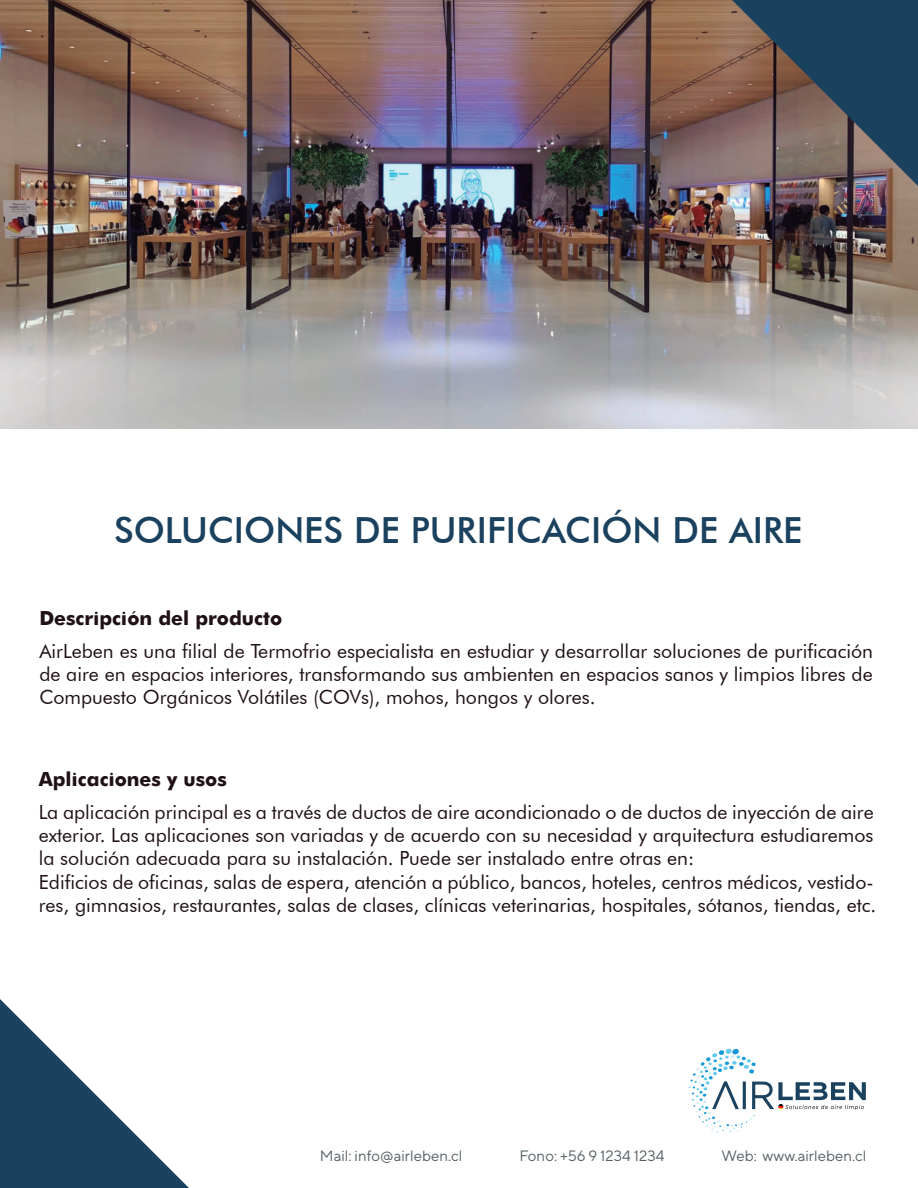
<style>
.page{position:relative;width:918px;height:1188px;background:#fff}
.page>*{position:absolute;margin:0;border:0;box-sizing:border-box;transform-origin:0 0}
.t1{font:500 36px "Futura BT";color:#1a415e}
.t2{font:19.5px/23.4px "Futura BT";color:#1f1114;text-align:justify}
.t3{font:700 19.5px "Futura";color:#1f1114}
.t4{font:15px "TT Norms";color:#545e62}
</style>
<div class="page">
<img style="left:0;top:0;width:918px;height:429px">
<svg style="left:688px;top:1049px;width:178px;height:83px"></svg>
<svg style="left:0;top:999px;width:189px;height:189px"></svg>
<svg style="left:728px;top:0;width:190px;height:186px;background:#50555f"></svg>
<h1 class="t1" style="left:114px;top:509px;width:690px">SOLUCIONES DE PURIFICACIÓN DE AIRE</h1>
<p class="t3" style="left:39px;top:604px;width:244px">Descripción del producto</p>
<p class="t2" style="left:39px;top:639px;width:835px">AirLeben es una filial de Termofrio especialista en estudiar y desarrollar soluciones de purificación de aire en espacios interiores, transformando sus ambienten en espacios sanos y limpios libres de Compuesto Orgánicos Volátiles (COVs), mohos, hongos y olores.</p>
<p class="t3" style="left:39px;top:765px;width:190px">Aplicaciones y usos</p>
<p class="t2" style="left:39px;top:800px;width:839px;text-align:left">La aplicación principal es a través de ductos de aire acondicionado o de ductos de inyección de aire exterior. Las aplicaciones son variadas y de acuerdo con su necesidad y arquitectura estudiaremos la solución adecuada para su instalación. Puede ser instalado entre otras en:<br>Edificios de oficinas, salas de espera, atención a público, bancos, hoteles, centros médicos, vestido&shy;res, gimnasios, restaurantes, salas de clases, clínicas veterinarias, hospitales, sótanos, tiendas, etc.</p>
<p class="t4" style="left:320px;top:1147px;width:144px">Mail: info@airleben.cl</p>
<p class="t4" style="left:520px;top:1147px;width:146px">Fono: +56 9 1234 1234</p>
<p class="t4" style="left:722px;top:1147px;width:147px">Web: www.airleben.cl</p>
</div>
